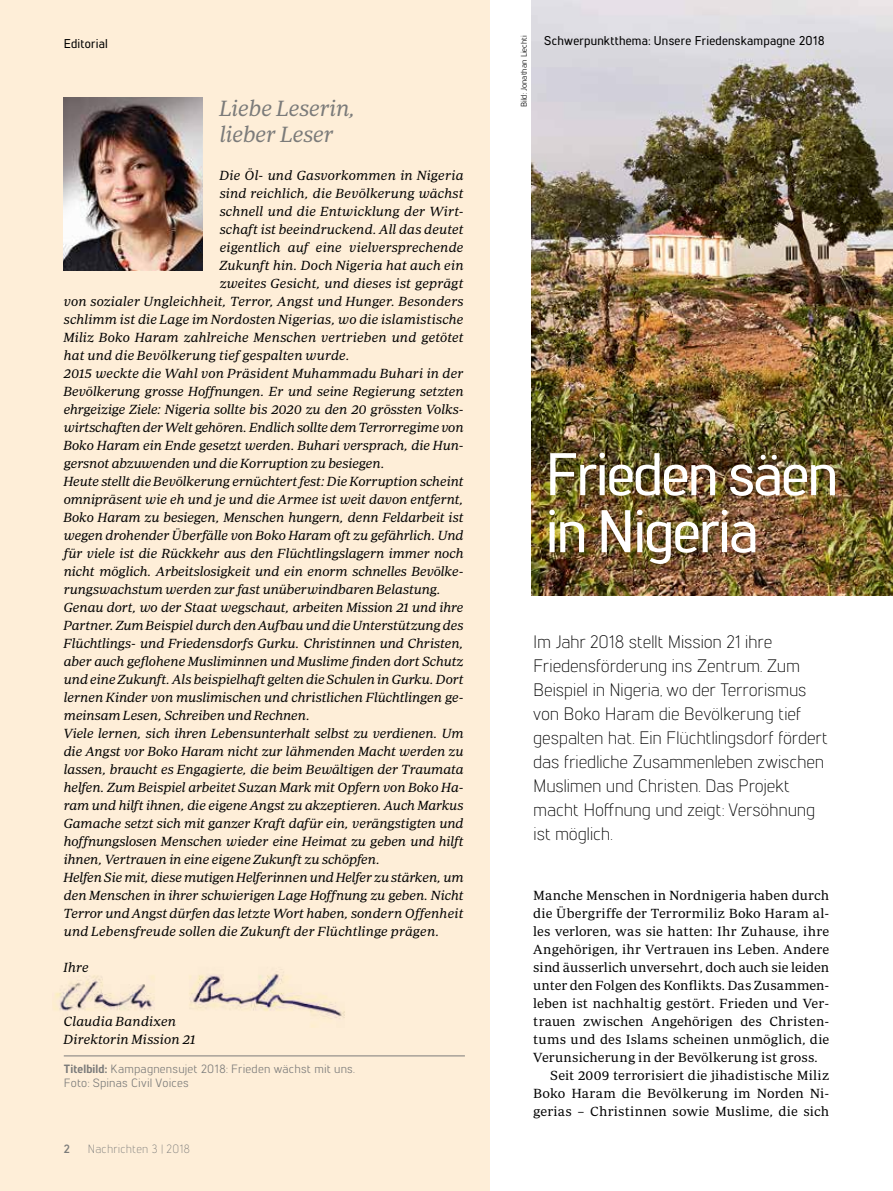
<style>
.page{position:relative;width:893px;height:1191px;background:#fff}
.page>*{position:absolute;margin:0;border:0;box-sizing:border-box;transform-origin:0 0}
.t1{font:500 60px/57px "Lintel";letter-spacing:-.035em;color:#fff}
.t2{font:22.5px/25.5px "Periodico Text Lg It";color:#7b7b7a}
.t3{font:300 18px/24px "Lintel";letter-spacing:-.015em;color:#000}
.t4{font:13.5px/18px "Periodico Text Lg It";color:#000}
.t5{font:13.5px "Periodico Text Lg";letter-spacing:.005em;color:#000}
.t6{font:500 12.75px "Lintel";letter-spacing:.015em;color:#000}
.t7{font:12px/14.2px "Lintel";letter-spacing:.015em;color:#7b7b7a}
.t8{font:300 12px "Lintel";letter-spacing:.015em;color:#7b7b7a}
.t9{font:700 12px "Lintel";color:#7b7b7a}
.t10{font:8.25px "Lintel";color:#000}
.s1{font-weight:800}
</style>
<div class="page">
<div style="left:0;top:0;width:489px;height:1191px;background:#feeed8"></div>
<img style="left:54px;top:974px;width:291px;height:53px">
<img style="left:64px;top:98px;width:139px;height:172px">
<img style="left:531px;top:0;width:362px;height:595px">
<hr style="left:64px;top:1055px;width:401px;height:1px;background:#7b7b7a">
<p class="t6" style="left:64px;top:35px;width:45px">Editorial</p>
<h2 class="t2" style="left:220px;top:95px;width:137px">Liebe Leserin, lieber Leser</h2>
<p class="t4" style="left:220px;top:166px;width:245px">Die Öl- und Gasvorkommen in Nigeria</p>
<p class="t4" style="left:220px;top:184px;width:245px">sind reichlich, die Bevölkerung wächst</p>
<p class="t4" style="left:220px;top:202px;width:245px">schnell und die Entwicklung der Wirt-</p>
<p class="t4" style="left:220px;top:220px;width:245px">schaft ist beeindruckend. All das deutet</p>
<p class="t4" style="left:220px;top:238px;width:245px">eigentlich auf eine vielversprechende</p>
<p class="t4" style="left:220px;top:256px;width:245px">Zukunft hin. Doch Nigeria hat auch ein</p>
<p class="t4" style="left:220px;top:274px;width:245px">zweites Gesicht, und dieses ist geprägt</p>
<p class="t4" style="left:64px;top:292px;width:401px">von sozialer Ungleichheit, Terror, Angst und Hunger. Besonders</p>
<p class="t4" style="left:64px;top:310px;width:401px">schlimm ist die Lage im Nordosten Nigerias, wo die islamistische</p>
<p class="t4" style="left:64px;top:328px;width:401px">Miliz Boko Haram zahlreiche Menschen vertrieben und getötet</p>
<p class="t4" style="left:64px;top:346px;width:287px">hat und die Bevölkerung tief gespalten wurde.</p>
<p class="t4" style="left:64px;top:364px;width:401px">2015 weckte die Wahl von Präsident Muhammadu Buhari in der</p>
<p class="t4" style="left:64px;top:382px;width:401px">Bevölkerung grosse Hoffnungen. Er und seine Regierung setzten</p>
<p class="t4" style="left:64px;top:400px;width:401px">ehrgeizige Ziele: Nigeria sollte bis 2020 zu den 20 grössten Volks-</p>
<p class="t4" style="left:64px;top:418px;width:401px">wirtschaften der Welt gehören. Endlich sollte dem Terrorregime von</p>
<p class="t4" style="left:64px;top:436px;width:401px">Boko Haram ein Ende gesetzt werden. Buhari versprach, die Hun-</p>
<p class="t4" style="left:64px;top:454px;width:322px">gersnot abzuwenden und die Korruption zu besiegen.</p>
<p class="t4" style="left:64px;top:472px;width:401px">Heute stellt die Bevölkerung ernüchtert fest: Die Korruption scheint</p>
<p class="t4" style="left:64px;top:490px;width:401px">omnipräsent wie eh und je und die Armee ist weit davon entfernt,</p>
<p class="t4" style="left:64px;top:508px;width:401px">Boko Haram zu besiegen, Menschen hungern, denn Feldarbeit ist</p>
<p class="t4" style="left:64px;top:526px;width:401px">wegen drohender Überfälle von Boko Haram oft zu gefährlich. Und</p>
<p class="t4" style="left:64px;top:544px;width:401px">für viele ist die Rückkehr aus den Flüchtlingslagern immer noch</p>
<p class="t4" style="left:64px;top:562px;width:401px">nicht möglich. Arbeitslosigkeit und ein enorm schnelles Bevölke-</p>
<p class="t4" style="left:64px;top:580px;width:379px">rungswachstum werden zur fast unüberwindbaren Belastung.</p>
<p class="t4" style="left:64px;top:598px;width:401px">Genau dort, wo der Staat wegschaut, arbeiten Mission 21 und ihre</p>
<p class="t4" style="left:64px;top:616px;width:401px">Partner. Zum Beispiel durch den Aufbau und die Unterstützung des</p>
<p class="t4" style="left:64px;top:634px;width:401px">Flüchtlings- und Friedensdorfs Gurku. Christinnen und Christen,</p>
<p class="t4" style="left:64px;top:652px;width:401px">aber auch geflohene Musliminnen und Muslime finden dort Schutz</p>
<p class="t4" style="left:64px;top:670px;width:401px">und eine Zukunft. Als beispielhaft gelten die Schulen in Gurku. Dort</p>
<p class="t4" style="left:64px;top:688px;width:401px">lernen Kinder von muslimischen und christlichen Flüchtlingen ge-</p>
<p class="t4" style="left:64px;top:706px;width:248px">meinsam Lesen, Schreiben und Rechnen.</p>
<p class="t4" style="left:64px;top:724px;width:401px">Viele lernen, sich ihren Lebensunterhalt selbst zu verdienen. Um</p>
<p class="t4" style="left:64px;top:742px;width:401px">die Angst vor Boko Haram nicht zur lähmenden Macht werden zu</p>
<p class="t4" style="left:64px;top:760px;width:401px">lassen, braucht es Engagierte, die beim Bewältigen der Traumata</p>
<p class="t4" style="left:64px;top:778px;width:401px">helfen. Zum Beispiel arbeitet Suzan Mark mit Opfern von Boko Ha-</p>
<p class="t4" style="left:64px;top:796px;width:401px">ram und hilft ihnen, die eigene Angst zu akzeptieren. Auch Markus</p>
<p class="t4" style="left:64px;top:814px;width:401px">Gamache setzt sich mit ganzer Kraft dafür ein, verängstigten und</p>
<p class="t4" style="left:64px;top:832px;width:401px">hoffnungslosen Menschen wieder eine Heimat zu geben und hilft</p>
<p class="t4" style="left:64px;top:850px;width:318px">ihnen, Vertrauen in eine eigene Zukunft zu schöpfen.</p>
<p class="t4" style="left:64px;top:868px;width:401px">Helfen Sie mit, diese mutigen Helferinnen und Helfer zu stärken, um</p>
<p class="t4" style="left:64px;top:886px;width:401px">den Menschen in ihrer schwierigen Lage Hoffnung zu geben. Nicht</p>
<p class="t4" style="left:64px;top:904px;width:401px">Terror und Angst dürfen das letzte Wort haben, sondern Offenheit</p>
<p class="t4" style="left:64px;top:922px;width:377px">und Lebensfreude sollen die Zukunft der Flüchtlinge prägen.</p>
<p class="t4" style="left:64px;top:958px;width:26px">Ihre</p>
<p class="t4" style="left:64px;top:1012px;width:133px">Claudia Bandixen<br>Direktorin Mission 21</p>
<p class="t7" style="left:64px;top:1061px;width:293px"><span class="s1">Titelbild:</span> Kampagnensujet 2018: Frieden wächst mit uns.<br>Foto: Spinas Civil Voices</p>
<p class="t9" style="left:64px;top:1140px;width:7px">2</p>
<p class="t8" style="left:88px;top:1141px;width:104px">Nachrichten 3 | 2018</p>
<p class="t10" style="left:518px;top:107px;width:73px;rotate:-90deg">Bild: Jonathan Liechti</p>
<p class="t6" style="left:544px;top:31px;width:282px">Schwerpunktthema: Unsere Friedenskampagne 2018</p>
<h1 class="t1" style="left:545px;top:442px;width:294px">Frieden säen in Nigeria</h1>
<p class="t3" style="left:533px;top:629px;width:296px">Im Jahr 2018 stellt Mission 21 ihre Friedensförderung ins Zentrum. Zum Beispiel in Nigeria, wo der Terrorismus von Boko Haram die Bevölkerung tief gespalten hat. Ein Flüchtlingsdorf fördert das friedliche Zusammenleben zwischen Muslimen und Christen. Das Projekt macht Hoffnung und zeigt: Versöhnung ist möglich.</p>
<p class="t5" style="left:533px;top:888px;width:297px">Manche Menschen in Nordnigeria haben durch</p>
<p class="t5" style="left:533px;top:906px;width:297px">die Übergriffe der Terrormiliz Boko Haram al-</p>
<p class="t5" style="left:533px;top:924px;width:297px">les verloren, was sie hatten: Ihr Zuhause, ihre</p>
<p class="t5" style="left:533px;top:942px;width:297px">Angehörigen, ihr Vertrauen ins Leben. Andere</p>
<p class="t5" style="left:533px;top:960px;width:297px">sind äusserlich unversehrt, doch auch sie leiden</p>
<p class="t5" style="left:533px;top:978px;width:297px">unter den Folgen des Konflikts. Das Zusammen-</p>
<p class="t5" style="left:533px;top:996px;width:297px">leben ist nachhaltig gestört. Frieden und Ver-</p>
<p class="t5" style="left:533px;top:1014px;width:297px">trauen zwischen Angehörigen des Christen-</p>
<p class="t5" style="left:533px;top:1032px;width:297px">tums und des Islams scheinen unmöglich, die</p>
<p class="t5" style="left:533px;top:1050px;width:286px">Verunsicherung in der Bevölkerung ist gross.</p>
<p class="t5" style="left:550px;top:1068px;width:280px">Seit 2009 terrorisiert die jihadistische Miliz</p>
<p class="t5" style="left:533px;top:1086px;width:297px">Boko Haram die Bevölkerung im Norden Ni-</p>
<p class="t5" style="left:533px;top:1104px;width:297px">gerias – Christinnen sowie Muslime, die sich</p>
</div>
